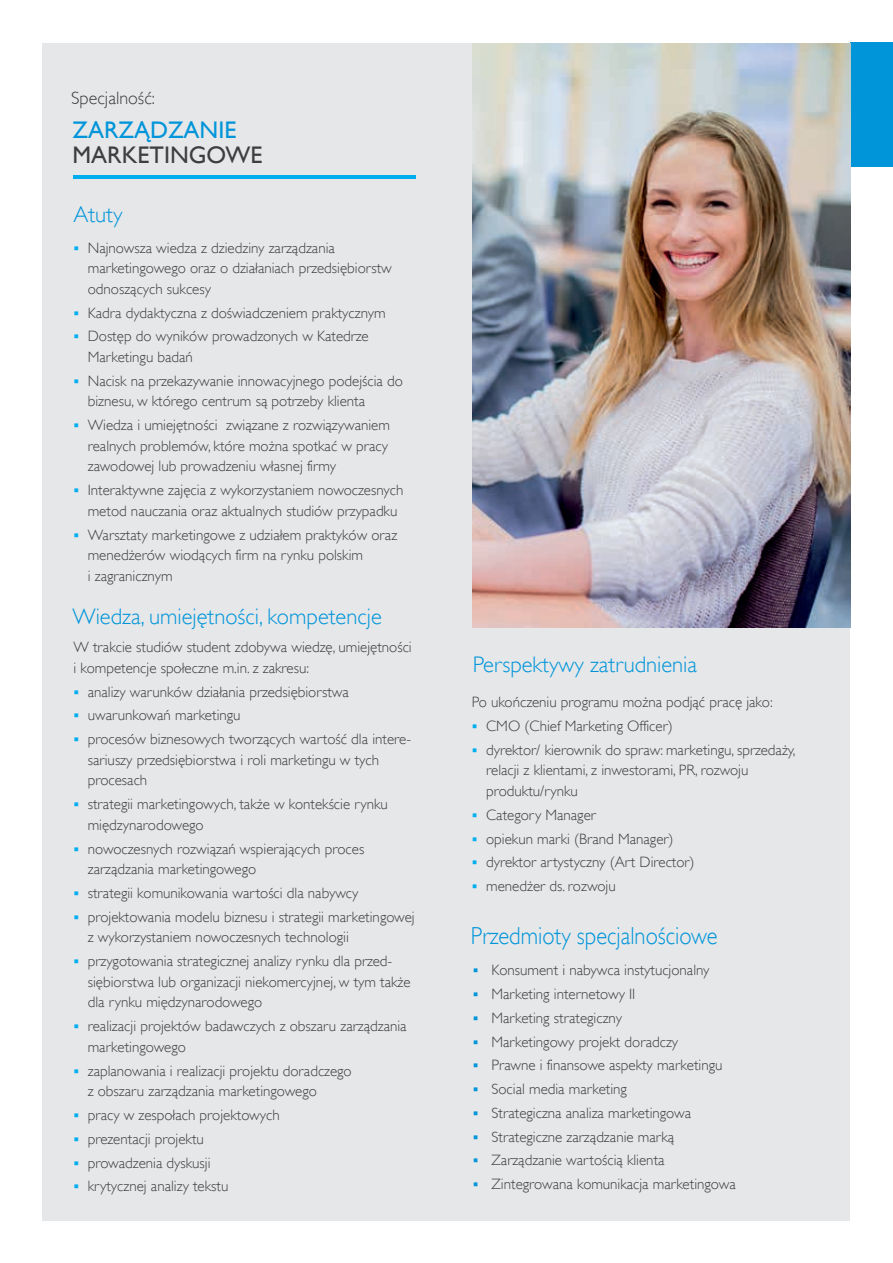
<style>
.page{position:relative;width:893px;height:1263px;background:#fff}
.page>*{position:absolute;margin:0;border:0;box-sizing:border-box;transform-origin:0 0}
.t1{font:300 24.6px "Gill Sans Alt One";color:#0095d9;scale:.92 1}
.t2{font:24px "Gill Sans";color:#3e3e3f}
.t3{font:24px "Gill Sans";color:#0095d9}
.t4{font:300 22.5px "Gill Sans Alt One";color:#0095d9}
.t5{font:300 18px "Gill Sans Alt One";color:#3e3e3f}
.t6{font:300 15px/20.7px "Gill Sans Alt One";color:#3e3e3f}
.s1{color:#00aeef}
.s2{color:#0095d9}
</style>
<div class="page">
<div style="left:42px;top:43px;width:807px;height:1177px;background:#e6e7e9"></div>
<div style="left:850px;top:42px;width:43px;height:125px;background:#0095d9"></div>
<img style="left:472px;top:43px;width:378px;height:584px">
<hr style="left:73px;top:175px;width:342px;height:4px;background:#00aeef">
<p class="t5" style="left:71px;top:86px;width:85px">Specjalność:</p>
<h2 class="t3" style="left:73px;top:116px;width:165px">ZARZĄDZANIE</h2>
<h2 class="t2" style="left:73px;top:141px;width:191px">MARKETINGOWE</h2>
<h3 class="t4" style="left:73px;top:200px;width:51px">Atuty</h3>
<p class="t6" style="left:88px;top:237px;width:306px;text-indent:-14px"><span class="s1">▪</span> Najnowsza wiedza z dziedziny zarządzania marketingowego oraz o działaniach przedsiębiorstw odnoszących sukcesy</p>
<p class="t6" style="left:73px;top:302px;width:314px"><span class="s1">▪</span> Kadra dydaktyczna z doświadczeniem praktycznym</p>
<p class="t6" style="left:88px;top:326px;width:282px;text-indent:-14px"><span class="s1">▪</span> Dostęp do wyników prowadzonych w Katedrze<br>Marketingu badań</p>
<p class="t6" style="left:88px;top:370px;width:317px;text-indent:-14px"><span class="s1">▪</span> Nacisk na przekazywanie innowacyjnego podejścia do biznesu, w którego centrum są potrzeby klienta</p>
<p class="t6" style="left:88px;top:415px;width:304px;text-indent:-14px"><span class="s1">▪</span> Wiedza i umiejętności związane z rozwiązywaniem realnych problemów, które można spotkać w pracy zawodowej lub prowadzeniu własnej firmy</p>
<p class="t6" style="left:73px;top:480px;width:331px;text-align:center"><span class="s1">▪</span> Interaktywne zajęcia z wykorzystaniem nowoczesnych metod nauczania oraz aktualnych studiów przypadku</p>
<p class="t6" style="left:88px;top:524px;width:311px;text-indent:-14px"><span class="s1">▪</span> Warsztaty marketingowe z udziałem praktyków oraz menedżerów wiodących firm na rynku polskim<br>i zagranicznym</p>
<h3 class="t4" style="left:73px;top:602px;width:311px">Wiedza, umiejętności, kompetencje</h3>
<p class="t6" style="left:73px;top:637px;width:340px">W trakcie studiów student zdobywa wiedzę, umiejętności i kompetencje społeczne m.in. z zakresu:</p>
<p class="t6" style="left:73px;top:681px;width:277px"><span class="s1">▪</span> analizy warunków działania przedsiębiorstwa</p>
<p class="t6" style="left:73px;top:705px;width:169px"><span class="s1">▪</span> uwarunkowań marketingu</p>
<p class="t6" style="left:88px;top:729px;width:325px;text-indent:-14px"><span class="s1">▪</span> procesów biznesowych tworzących wartość dla intere&shy;sariuszy przedsiębiorstwa i roli marketingu w tych procesach</p>
<p class="t6" style="left:88px;top:794px;width:302px;text-indent:-14px"><span class="s1">▪</span> strategii marketingowych, także w kontekście rynku międzynarodowego</p>
<p class="t6" style="left:88px;top:838px;width:278px;text-indent:-14px"><span class="s1">▪</span> nowoczesnych rozwiązań wspierających proces zarządzania marketingowego</p>
<p class="t6" style="left:73px;top:883px;width:287px"><span class="s1">▪</span> strategii komunikowania wartości dla nabywcy</p>
<p class="t6" style="left:88px;top:906px;width:328px;text-indent:-14px"><span class="s1">▪</span> projektowania modelu biznesu i strategii marketingowej z wykorzystaniem nowoczesnych technologii</p>
<p class="t6" style="left:88px;top:951px;width:324px;text-indent:-14px"><span class="s1">▪</span> przygotowania strategicznej analizy rynku dla przed&shy;siębiorstwa lub organizacji niekomercyjnej, w tym także dla rynku międzynarodowego</p>
<p class="t6" style="left:88px;top:1016px;width:320px;text-indent:-14px"><span class="s1">▪</span> realizacji projektów badawczych z obszaru zarządzania marketingowego</p>
<p class="t6" style="left:88px;top:1060px;width:265px;text-indent:-14px"><span class="s1">▪</span> zaplanowania i realizacji projektu doradczego z obszaru zarządzania marketingowego</p>
<p class="t6" style="left:73px;top:1105px;width:208px"><span class="s1">▪</span> pracy w zespołach projektowych</p>
<p class="t6" style="left:73px;top:1128px;width:132px"><span class="s1">▪</span> prezentacji projektu</p>
<p class="t6" style="left:73px;top:1152px;width:139px"><span class="s1">▪</span> prowadzenia dyskusji</p>
<p class="t6" style="left:73px;top:1176px;width:157px"><span class="s1">▪</span> krytycznej analizy tekstu</p>
<h3 class="t4" style="left:473px;top:650px;width:226px">Perspektywy zatrudnienia</h3>
<p class="t6" style="left:472px;top:692px;width:302px">Po ukończeniu programu można podjąć pracę jako:</p>
<p class="t6" style="left:472px;top:716px;width:202px"><span class="s1">▪</span> CMO (Chief Marketing Officer)</p>
<p class="t6" style="left:486px;top:739px;width:311px;text-indent:-14px"><span class="s1">▪</span> dyrektor/ kierownik do spraw: marketingu, sprzedaży, relacji z klientami, z inwestorami, PR, rozwoju produktu/rynku</p>
<p class="t6" style="left:472px;top:804px;width:126px"><span class="s1">▪</span> Category Manager</p>
<p class="t6" style="left:472px;top:828px;width:203px"><span class="s1">▪</span> opiekun marki (Brand Manager)</p>
<p class="t6" style="left:472px;top:852px;width:224px"><span class="s1">▪</span> dyrektor artystyczny (Art Director)</p>
<p class="t6" style="left:472px;top:876px;width:145px"><span class="s1">▪</span> menedżer ds. rozwoju</p>
<h1 class="t1" style="left:471px;top:920px;width:270px">Przedmioty specjalnościowe</h1>
<p class="t6" style="left:473px;top:960px;width:238px"><span class="s2">▪</span> Konsument i nabywca instytucjonalny</p>
<p class="t6" style="left:473px;top:984px;width:164px"><span class="s2">▪</span> Marketing internetowy II</p>
<p class="t6" style="left:473px;top:1007px;width:151px"><span class="s2">▪</span> Marketing strategiczny</p>
<p class="t6" style="left:473px;top:1031px;width:207px"><span class="s2">▪</span> Marketingowy projekt doradczy</p>
<p class="t6" style="left:473px;top:1055px;width:251px"><span class="s2">▪</span> Prawne i finansowe aspekty marketingu</p>
<p class="t6" style="left:473px;top:1079px;width:156px"><span class="s2">▪</span> Social media marketing</p>
<p class="t6" style="left:473px;top:1102px;width:220px"><span class="s2">▪</span> Strategiczna analiza marketingowa</p>
<p class="t6" style="left:473px;top:1126px;width:203px"><span class="s2">▪</span> Strategiczne zarządzanie marką</p>
<p class="t6" style="left:473px;top:1150px;width:193px"><span class="s2">▪</span> Zarządzanie wartością klienta</p>
<p class="t6" style="left:473px;top:1174px;width:264px"><span class="s2">▪</span> Zintegrowana komunikacja marketingowa</p>
</div>
